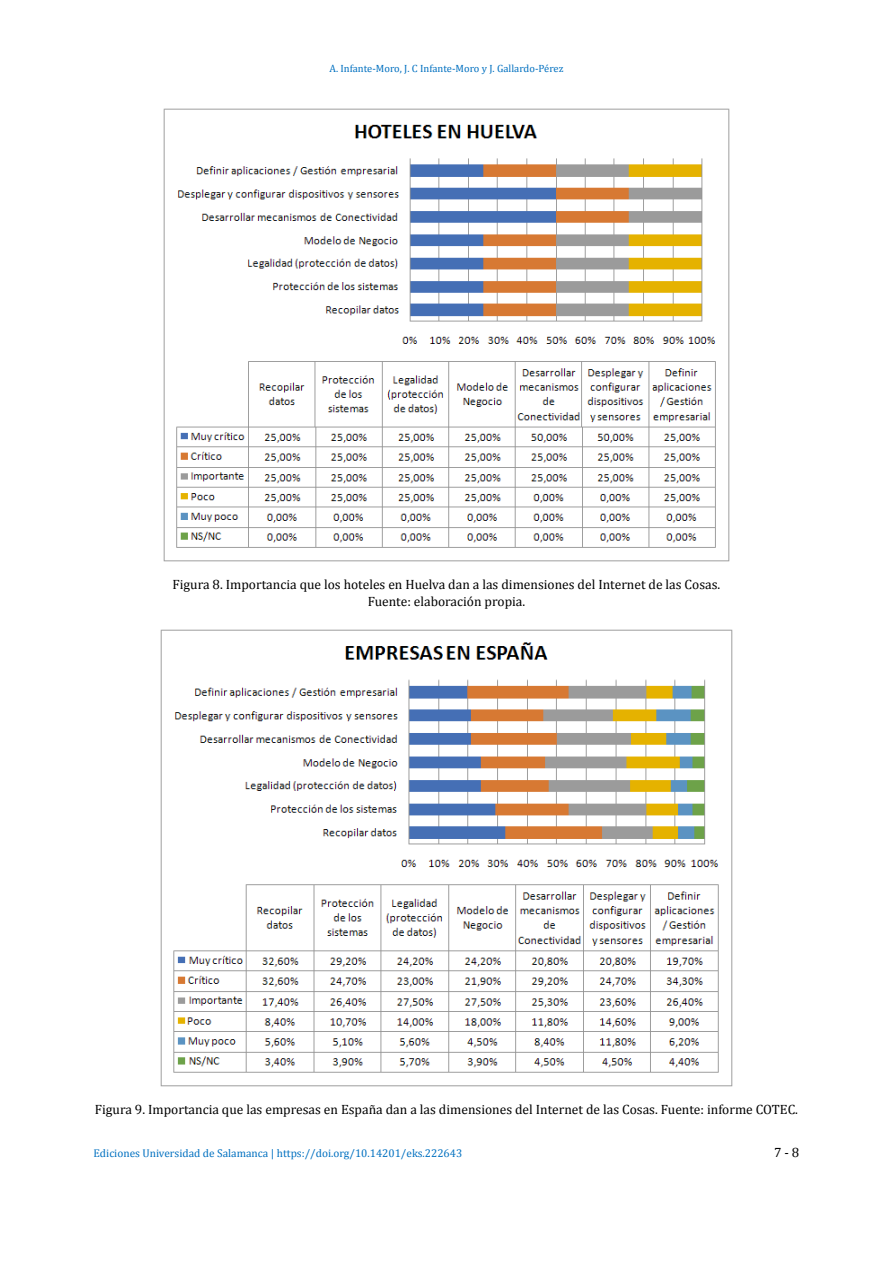
<style>
.page{position:relative;width:893px;height:1263px;background:#fff}
.page>*{position:absolute;margin:0;border:0;box-sizing:border-box;transform-origin:0 0}
.Pie-tabla{font:13.5px/17px "Cambria";color:#000;text-align:center}
.t1{font:11.25px "Cambria";color:#0070c0}
.t2{font:10.5px "Cambria";color:#0070c0}
</style>
<div class="page">
<img style="left:163px;top:108px;width:567px;height:454px">
<img style="left:160px;top:629px;width:573px;height:458px">
<p class="t2" style="left:329px;top:62px;width:235px">A. Infante-Moro, J. C Infante-Moro y J. Gallardo-Pérez</p>
<p class="Pie-tabla" style="left:173px;top:576px;width:549px">Figura 8. Importancia que los hoteles en Huelva dan a las dimensiones del Internet de las Cosas.<br>Fuente: elaboración propia.</p>
<p class="Pie-tabla" style="left:95px;top:1101px;width:705px">Figura 9. Importancia que las empresas en España dan a las dimensiones del Internet de las Cosas. Fuente: informe COTEC.</p>
<p class="t1" style="left:94px;top:1146px;width:370px">Ediciones Universidad de Salamanca | https://doi.org/10.14201/eks.222643</p>
<p class="Pie-tabla" style="left:774px;top:1144px;width:27px">7 - 8</p>
</div>
